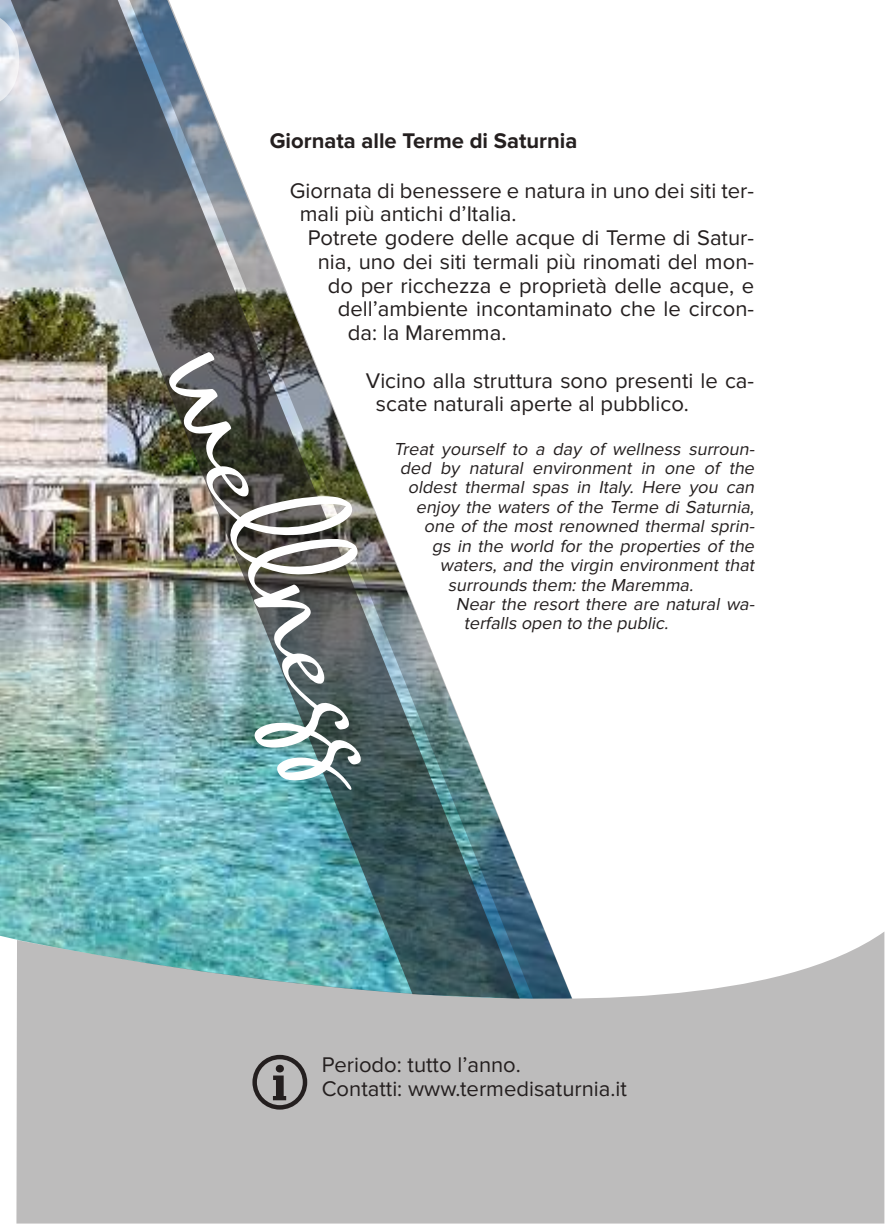
<style>
.page{position:relative;width:885px;height:1225px;background:#fff}
.page>*{position:absolute;margin:0;border:0;box-sizing:border-box;transform-origin:0 0}
.t1{font:140px "Ravenna";color:#fff}
.t2{font:22px/23.8px "Proxima Nova";color:#241f1f}
.t3{font:700 22px "Proxima Nova";color:#241f1f}
.t4{font:italic 18px "Proxima Nova";color:#241f1f}
</style>
<div class="page">
<svg style="left:16px;top:867px;width:868px;height:357px"></svg>
<img style="left:0;top:0;width:519px;height:940px">
<svg style="left:16px;top:931px;width:868px;height:292px;background:#b8bebf"></svg>
<svg style="left:252px;top:1054px;width:55px;height:55px;background:#8d8a8a"></svg>
<div style="left:276px;top:1064px;width:8px;height:8px;background:#241f1f;border-radius:50%"></div>
<p class="t3" style="left:270px;top:128px;width:309px">Giornata alle Terme di Saturnia</p>
<p class="t2" style="left:290px;top:179px;width:465px">Giornata di benessere e natura in uno dei siti ter-</p>
<p class="t2" style="left:300px;top:202px;width:218px">mali più antichi d’Italia.</p>
<p class="t2" style="left:308px;top:226px;width:447px">Potrete godere delle acque di Terme di Satur-</p>
<p class="t2" style="left:318px;top:250px;width:437px">nia, uno dei siti termali più rinomati del mon-</p>
<p class="t2" style="left:328px;top:274px;width:428px">do per ricchezza e proprietà delle acque, e</p>
<p class="t2" style="left:338px;top:297px;width:417px">dell’ambiente incontaminato che le circon-</p>
<p class="t2" style="left:348px;top:321px;width:160px">da: la Maremma.</p>
<p class="t2" style="left:376px;top:369px;width:379px;text-indent:-10px">Vicino alla struttura sono presenti le ca&shy;scate naturali aperte al pubblico.</p>
<p class="t4" style="left:394px;top:438px;width:365px">Treat yourself to a day of wellness surroun-</p>
<p class="t4" style="left:400px;top:457px;width:359px">ded by natural environment in one of the</p>
<p class="t4" style="left:408px;top:477px;width:351px">oldest thermal spas in Italy. Here you can</p>
<p class="t4" style="left:416px;top:496px;width:343px">enjoy the waters of the Terme di Saturnia,</p>
<p class="t4" style="left:424px;top:516px;width:335px">one of the most renowned thermal sprin-</p>
<p class="t4" style="left:432px;top:535px;width:327px">gs in the world for the properties of the</p>
<p class="t4" style="left:440px;top:555px;width:319px">waters, and the virgin environment that</p>
<p class="t4" style="left:448px;top:574px;width:250px">surrounds them:the Maremma.</p>
<p class="t4" style="left:456px;top:593px;width:303px">Near the resort there are natural wa-</p>
<p class="t4" style="left:464px;top:613px;width:210px">terfalls open to the public.</p>
<h1 class="t1" style="left:269px;top:333px;width:505px;rotate:68deg">wellness</h1>
<p class="t2" style="left:322px;top:1053px;width:306px">Periodo: tutto l’anno.<br>Contatti: www.termedisaturnia.it</p>
</div>
